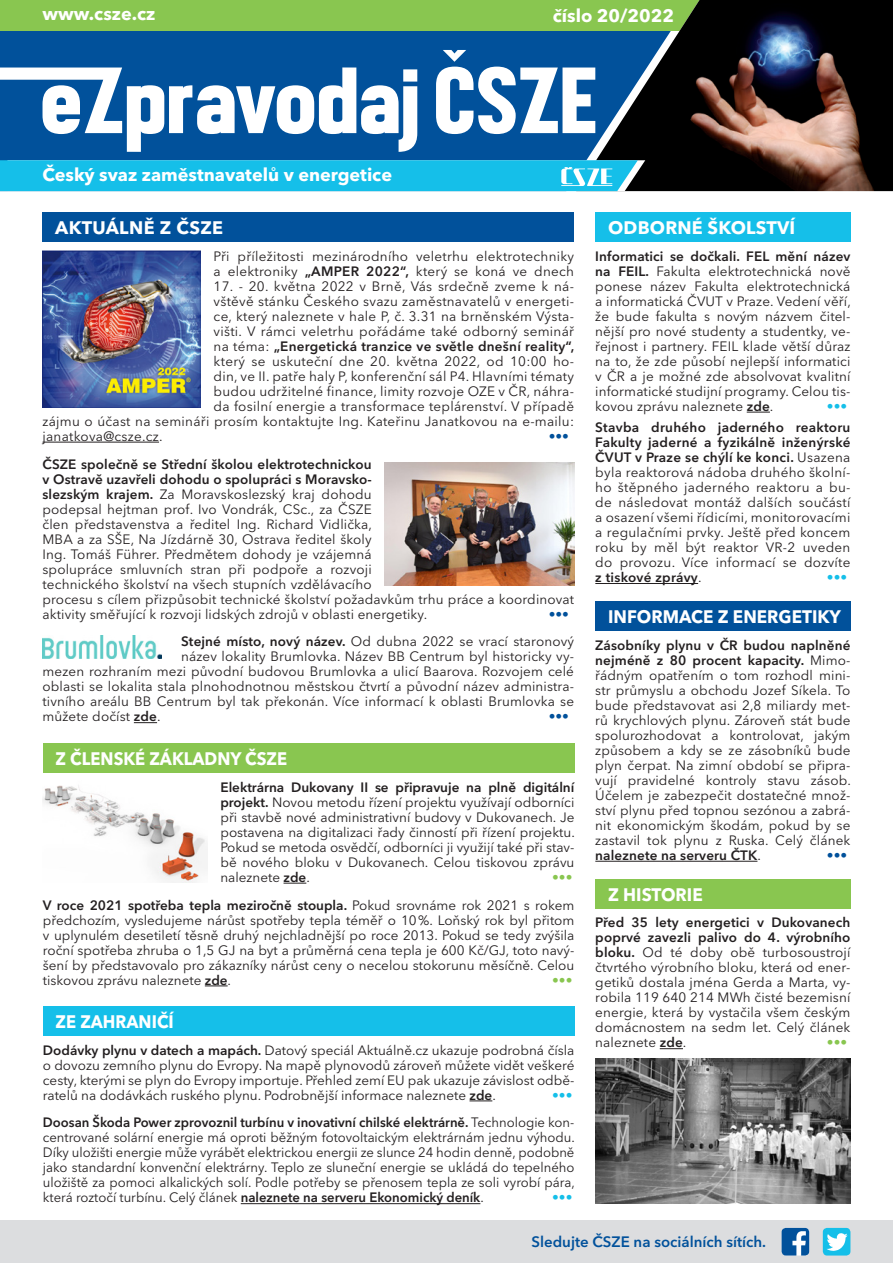
<style>
.page{position:relative;width:893px;height:1263px;background:#fff}
.page>*{position:absolute;margin:0;border:0;box-sizing:border-box;transform-origin:0 0}
.t1{font:700 18px "Avenir Next LT Pro";color:#fff}
.t2{font:700 18px "Avenir Next LT Pro";color:#fff;scale:.92 1}
.t3{font:700 18px "Avenir Next LT Pro";color:#fff;scale:.95 1}
.t4{font:700 18px "Avenir Next LT Pro";letter-spacing:.02em;color:#fff}
.t5{font:600 15px "Avenir Next LT Pro";color:#01519b}
.text{font:13.5px/15px "Avenir Next LT Pro";letter-spacing:.01em;color:#231f20;text-align:justify}
.text-2{font:600 13.5px "Avenir Next LT Pro";letter-spacing:.02em;color:#231f20}
.text-3{font:600 13.5px "Avenir Next LT Pro";color:#01519b}
.text-4{font:600 13.5px "Avenir Next LT Pro";color:#15bfe9}
.text-5{font:600 13.5px "Avenir Next LT Pro";color:#89c650}
.s1{font-weight:600}
.s2{font-weight:400}
</style>
<div class="page">
<div style="left:0;top:31px;width:576px;height:129px;background:#01519b"></div>
<div style="left:0;top:0;width:708px;height:31px;background:#89c650"></div>
<img style="left:576px;top:0;width:317px;height:191px">
<hr style="left:43px;top:442px;width:116px;height:1px;background:#231f20">
<svg style="left:134px;top:722px;width:23px;height:1px"></svg>
<svg style="left:284px;top:883px;width:22px;height:1px"></svg>
<svg style="left:205px;top:985px;width:23px;height:1px"></svg>
<svg style="left:469px;top:1100px;width:23px;height:1px"></svg>
<hr style="left:241px;top:1203px;width:239px;height:1px;background:#231f20">
<svg style="left:660px;top:1048px;width:23px;height:1px"></svg>
<hr style="left:595px;top:861px;width:162px;height:1px;background:#231f20">
<svg style="left:747px;top:412px;width:23px;height:1px"></svg>
<hr style="left:595px;top:583px;width:103px;height:1px;background:#231f20">
<div style="left:43px;top:212px;width:531px;height:30px;background:#01519b"></div>
<div style="left:43px;top:743px;width:531px;height:30px;background:#89c650"></div>
<div style="left:43px;top:1006px;width:531px;height:30px;background:#15bfe9"></div>
<div style="left:595px;top:879px;width:255px;height:30px;background:#89c650"></div>
<div style="left:595px;top:601px;width:255px;height:30px;background:#01519b"></div>
<div style="left:595px;top:212px;width:255px;height:30px;background:#15bfe9"></div>
<svg style="left:0;top:67px;width:595px;height:85px;fill:#01519b"></svg>
<svg style="left:443px;top:50px;width:23px;height:12px"></svg>
<svg style="left:0;top:160px;width:645px;height:31px;background:#1dbee6"></svg>
<div style="left:0;top:1220px;width:893px;height:43px;background:#dcdddf"></div>
<img style="left:782px;top:1228px;width:27px;height:27px">
<div style="left:823px;top:1228px;width:27px;height:27px;background:#15bfe9;border-radius:4px"></div>
<img style="left:823px;top:1233px;width:25px;height:20px">
<img style="left:43px;top:785px;width:165px;height:97px">
<img style="left:43px;top:251px;width:158px;height:157px">
<img style="left:384px;top:462px;width:190px;height:123px">
<img style="left:43px;top:635px;width:119px;height:24px">
<img style="left:595px;top:1058px;width:255px;height:145px">
<p class="t1" style="left:43px;top:3px;width:114px">www.csze.cz</p>
<p class="t1" style="left:43px;top:164px;width:351px">Český svaz zaměstnavatelů v energetice</p>
<p class="t4" style="left:55px;top:217px;width:169px">AKTUÁLNĚ Z ČSZE</p>
<p class="t1" style="left:553px;top:5px;width:123px">číslo 20/2022</p>
<p class="t1" style="left:608px;top:217px;width:189px">ODBORNÉ ŠKOLSTVÍ</p>
<p class="text" style="left:214px;top:248px;width:362px">Při příležitosti mezinárodního veletrhu elektrotechniky a elektroniky <span class="s1">„AMPER 2022“,</span> který se koná ve dnech</p>
<p class="text" style="left:214px;top:278px;width:362px">17. - 20. května 2022 v Brně, Vás srdečně zveme k ná-</p>
<p class="text" style="left:214px;top:293px;width:362px">vštěvě stánku Českého svazu zaměstnavatelů v energeti-</p>
<p class="text" style="left:214px;top:308px;width:362px">ce, který naleznete v hale P, č. 3.31 na brněnském Výsta-</p>
<p class="text" style="left:214px;top:323px;width:362px">višti. V rámci veletrhu pořádáme také odborný seminář</p>
<p class="text-2" style="left:214px;top:338px;width:362px"><span class="s2">na téma:</span> „Energetická tranzice ve světle dnešní reality“,</p>
<p class="text" style="left:214px;top:353px;width:362px">který se uskuteční dne 20. května 2022, od 10:00 ho-</p>
<p class="text" style="left:214px;top:368px;width:362px">din, ve II. patře haly P, konferenční sál P4. Hlavními tématy</p>
<p class="text" style="left:214px;top:383px;width:362px">budou udržitelné finance, limity rozvoje OZE v ČR, náhra-</p>
<p class="text" style="left:214px;top:398px;width:362px">da fosilní energie a transformace teplárenství. V případě</p>
<p class="text" style="left:43px;top:413px;width:533px">zájmu o účast na semináři prosím kontaktujte Ing. Kateřinu Janatkovou na e-mailu:</p>
<p class="text" style="left:43px;top:428px;width:122px">janatkova@csze.cz.</p>
<p class="text-3" style="left:549px;top:428px;width:22px">•••</p>
<p class="text" style="left:43px;top:456px;width:533px;text-align:left"><span class="s1">ČSZE společně se Střední školou elektrotechnickou<br>v Ostravě uzavřeli dohodu o spolupráci s Moravsko-<br>slezským krajem.</span> Za Moravskoslezský kraj dohodu<br>podepsal hejtman prof. Ivo Vondrák, CSc., za ČSZE<br>člen představenstva a ředitel Ing. Richard Vidlička,<br>MBA a za SŠE, Na Jízdárně 30, Ostrava ředitel školy<br>Ing. Tomáš Führer. Předmětem dohody je vzájemná<br>spolupráce smluvních stran při podpoře a rozvoji<br>technického školství na všech stupních vzdělávacího<br>procesu s cílem přizpůsobit technické školství požadavkům trhu práce a koordinovat aktivity směřující k rozvoji lidských zdrojů v oblasti energetiky.</p>
<p class="text-3" style="left:549px;top:606px;width:22px">•••</p>
<p class="text" style="left:181px;top:634px;width:394px"><span class="s1">Stejné místo, nový název.</span> Od dubna 2022 se vrací staronový</p>
<p class="text" style="left:181px;top:649px;width:394px">název lokality Brumlovka. Název BB Centrum byl historicky vy-</p>
<p class="text" style="left:43px;top:664px;width:533px">mezen rozhraním mezi původní budovou Brumlovka a ulicí Baarova. Rozvojem celé</p>
<p class="text" style="left:43px;top:679px;width:533px">oblasti se lokalita stala plnohodnotnou městskou čtvrtí a původní název administra-</p>
<p class="text" style="left:43px;top:694px;width:533px">tivního areálu BB Centrum byl tak překonán. Více informací k oblasti Brumlovka se</p>
<p class="text" style="left:43px;top:709px;width:120px">můžete dočíst <span class="s1">zde</span>.</p>
<p class="text-3" style="left:549px;top:708px;width:22px">•••</p>
<p class="t2" style="left:56px;top:748px;width:253px">Z ČLENSKÉ ZÁKLADNY ČSZE</p>
<p class="text" style="left:220px;top:779px;width:356px"><span class="s1">Elektrárna Dukovany II se připravuje na plně digitální projekt.</span> Novou metodu řízení projektu využívají odborníci při stavbě nové administrativní budovy v Dukovanech. Je postavena na digitalizaci řady činností při řízení projektu.<br>Pokud se metoda osvědčí, odborníci ji využijí také při stav&shy;bě nového bloku v Dukovanech. Celou tiskovou zprávu naleznete <span class="s1">zde</span>.</p>
<p class="text-5" style="left:552px;top:869px;width:22px">•••</p>
<p class="text" style="left:43px;top:897px;width:533px"><span class="s1">V roce 2021 spotřeba tepla meziročně stoupla.</span> Pokud srovnáme rok 2021 s rokem předchozím, vysledujeme nárůst spotřeby tepla téměř o 10%. Loňský rok byl přitom v uplynulém desetiletí těsně druhý nejchladnější po roce 2013. Pokud se tedy zvýšila roční spotřeba zhruba o 1,5 GJ na byt a průměrná cena tepla je 600 Kč/GJ, toto navý&shy;šení by představovalo pro zákazníky nárůst ceny o necelou stokorunu měsíčně. Celou tiskovou zprávu naleznete <span class="s1">zde</span>.</p>
<p class="text-5" style="left:552px;top:972px;width:22px">•••</p>
<p class="t2" style="left:56px;top:1010px;width:130px">ZE ZAHRANIČÍ</p>
<p class="text" style="left:43px;top:1042px;width:533px"><span class="s1">Dodávky plynu v datech a mapách.</span> Datový speciál Aktuálně.cz ukazuje podrobná čísla o dovozu zemního plynu do Evropy. Na mapě plynovodů zároveň můžete vidět veškeré cesty, kterými se plyn do Evropy importuje. Přehled zemí EU pak ukazuje závislost odbě&shy;ratelů na dodávkách ruského plynu. Podrobnější informace naleznete <span class="s1">zde</span>.</p>
<p class="text-4" style="left:552px;top:1086px;width:22px">•••</p>
<p class="text" style="left:43px;top:1115px;width:533px"><span class="s1">Doosan Škoda Power zprovoznil turbínu v inovativní chilské elektrárně.</span> Technologie kon&shy;centrované solární energie má oproti běžným fotovoltaickým elektrárnám jednu výhodu.<br>Díky uložišti energie může vyrábět elektrickou energii ze slunce 24 hodin denně, podobně jako standardní konvenční elektrárny. Teplo ze sluneční energie se ukládá do tepelného uložiště za pomoci alkalických solí. Podle potřeby se přenosem tepla ze soli vyrobí pára, která roztočí turbínu. Celý článek <span class="s1">naleznete na serveru Ekonomický deník</span>.</p>
<p class="text-4" style="left:552px;top:1189px;width:22px">•••</p>
<p class="text" style="left:595px;top:248px;width:257px"><span class="s1">Informatici se dočkali. FEL mění název na FEIL.</span> Fakulta elektrotechnická nově ponese název Fakulta elektrotechnická a informatická ČVUT v Praze. Vedení věří, že bude fakulta s novým názvem čitel&shy;nější pro nové studenty a studentky, ve&shy;řejnost i partnery. FEIL klade větší důraz na to, že zde působí nejlepší informatici v ČR a je možné zde absolvovat kvalitní informatické studijní programy. Celou tis&shy;kovou zprávu naleznete <span class="s1">zde</span>.</p>
<p class="text-4" style="left:827px;top:398px;width:22px">•••</p>
<p class="text" style="left:595px;top:420px;width:257px"><span class="s1">Stavba druhého jaderného reaktoru Fakulty jaderné a fyzikálně inženýrské ČVUT v Praze se chýlí ke konci.</span> Usazena byla reaktorová nádoba druhého školní&shy;ho štěpného jaderného reaktoru a bu&shy;de následovat montáž dalších součástí a osazení všemi řídicími, monitorovacími a regulačními prvky. Ještě před koncem roku by měl být reaktor VR-2 uveden do provozu. Více informací se dozvíte <span class="s1">z tiskové zprávy</span>.</p>
<p class="text-4" style="left:827px;top:569px;width:22px">•••</p>
<p class="t3" style="left:608px;top:606px;width:247px">INFORMACE Z ENERGETIKY</p>
<p class="text" style="left:595px;top:638px;width:257px"><span class="s1">Zásobníky plynu v ČR budou naplněné nejméně z 80 procent kapacity.</span> Mimo&shy;řádným opatřením o tom rozhodl mini&shy;str průmyslu a obchodu Jozef Síkela. To bude představovat asi 2,8 miliardy met&shy;rů krychlových plynu. Zároveň stát bude spolurozhodovat a kontrolovat, jakým způsobem a kdy se ze zásobníků bude plyn čerpat. Na zimní období se připra&shy;vují pravidelné kontroly stavu zásob.<br>Účelem je zabezpečit dostatečné množ&shy;ství plynu před topnou sezónou a zabrá&shy;nit ekonomickým škodám, pokud by se zastavil tok plynu z Ruska. Celý článek <span class="s1">naleznete na serveru ČTK</span>.</p>
<p class="text-3" style="left:827px;top:847px;width:22px">•••</p>
<p class="t3" style="left:608px;top:883px;width:101px">Z HISTORIE</p>
<p class="text" style="left:595px;top:915px;width:257px"><span class="s1">Před 35 lety energetici v Dukovanech poprvé zavezli palivo do 4. výrobního bloku.</span> Od té doby obě turbosoustrojí čtvrtého výrobního bloku, která od ener&shy;getiků dostala jména Gerda a Marta, vy&shy;robila 119 640 214 MWh čisté bezemisní energie, která by vystačila všem českým domácnostem na sedm let. Celý článek naleznete <span class="s1">zde</span>.</p>
<p class="text-5" style="left:827px;top:1034px;width:22px">•••</p>
<p class="t5" style="left:531px;top:1233px;width:236px">Sledujte ČSZE na sociálních sítích.</p>
</div>
